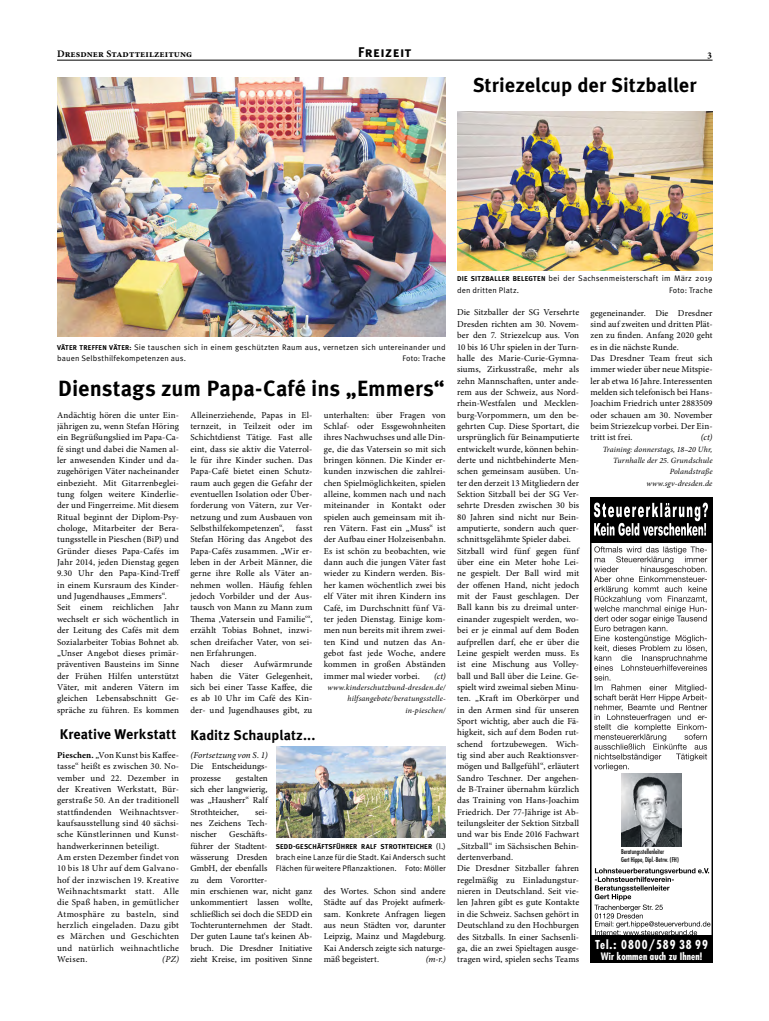
<style>
.page{position:relative;width:769px;height:1021px;background:#fff}
.page>*{position:absolute;margin:0;border:0;box-sizing:border-box;transform-origin:0 0}
.t1{font:700 22px "Meta Pro";color:#000}
.t2{font:700 20px "Meta Pro";color:#000}
.t3{font:700 14px "Meta Pro";color:#000}
.t4{font:700 14px "Meta Pro";letter-spacing:.02em;color:#000}
.t5{font:700 14px "Meta Pro";letter-spacing:.045em;color:#000}
.t6{font:700 condensed 12px "Futura Std";letter-spacing:.08em;color:#fff}
.t7{font:700 10px "Minion Pro";letter-spacing:.01em;color:#000}
.t8{font:700 condensed 10px "Futura Std";letter-spacing:.01em;color:#fff}
.t9{font:9px/11.3px "Minion Pro";letter-spacing:.01em;color:#000}
.t10{font:9px/11.3px "Minion Pro";letter-spacing:.03em;color:#000}
.t11{font:italic 9px "Minion Pro";letter-spacing:.01em;color:#000}
.t12{font:8px/11.3px "Meta Pro";letter-spacing:.015em;color:#000}
.t13{font:italic 8px/11.3px "Minion Pro";letter-spacing:.02em;color:#000;text-align:right}
.t14{font:8px/11.3px "Meta Pro";letter-spacing:-.005em;color:#000}
.t15{font:700 7px "Meta Pro";letter-spacing:.025em;color:#000}
.t16{font:condensed 6.5px/7.8px "Futura Std";color:#000}
.t17{font:condensed 6.5px "Futura Std";color:#231f20}
.s1{font-weight:700;font-size:7px}
.s2{font-weight:700}
.s3{font-weight:400;font-size:8px}
</style>
<div class="page">
<hr style="left:57px;top:60px;width:655px;height:1px;background:#000">
<img style="left:57px;top:77px;width:388px;height:260px">
<img style="left:457px;top:111px;width:255px;height:159px">
<svg style="left:590px;top:542px;width:122px;height:393px"></svg>
<svg style="left:593px;top:546px;width:114px;height:225px"></svg>
<div style="left:590px;top:497px;width:122px;height:45px;background:#000"></div>
<svg style="left:593px;top:502px;width:114px;height:33px"></svg>
<img style="left:621px;top:773px;width:60px;height:74px">
<svg style="left:594px;top:868px;width:116px;height:67px"></svg>
<div style="left:590px;top:935px;width:122px;height:27px;background:#000"></div>
<div style="left:620px;top:847px;width:78px;height:18px;background:#fff"></div>
<img style="left:276px;top:746px;width:169px;height:91px">
<p class="t7" style="left:57px;top:47px;width:136px">Dresdner Stadtteilzeitung</p>
<h3 class="t5" style="left:358px;top:44px;width:55px">Freizeit</h3>
<p class="t7" style="left:707px;top:47px;width:7px">3</p>
<h2 class="t2" style="left:472px;top:73px;width:225px">Striezelcup der Sitzballer</h2>
<p class="t15" style="left:57px;top:342px;width:36px">Väter treffe</p>
<p class="t12" style="left:57px;top:341px;width:390px;text-indent:45px"><span class="s1">n Väter:</span> Sie tauschen sich in einem geschützten Raum aus, vernetzen sich untereinander und bauen Selbsthilfekompetenzen aus.</p>
<p class="t12" style="left:402px;top:353px;width:45px">Foto: Trache</p>
<h1 class="t1" style="left:58px;top:374px;width:388px">Dienstags zum Papa-Café ins „Emmers“</h1>
<p class="t9" style="left:190px;top:409px;width:123px;text-align:justify">Alleinerziehende, Papas in El&shy;ternzeit, in Teilzeit oder im Schichtdienst Tätige. Fast alle eint, dass sie aktiv die Vaterrol&shy;le für ihre Kinder suchen. Das Papa-Café bietet einen Schutz&shy;raum auch gegen die Gefahr der eventuellen Isolation oder Über&shy;forderung von Vätern, zur Ver&shy;netzung und zum Ausbauen von Selbsthilfekompetenzen“,</p>
<p class="t9" style="left:57px;top:409px;width:124px">Andächtig hören die unter Ein&shy;jährigen zu, wenn Stefan Höring ein Begrüßungslied im Papa-Ca&shy;fé singt und dabei die Namen al&shy;ler anwesenden Kinder und da&shy;zugehörigen Väter nacheinander einbezieht. Mit Gitarrenbeglei&shy;tung folgen weitere Kinderlie&shy;der und Fingerreime. Mit diesem<br>Ritual beginnt der Diplom-Psy&shy;chologe, Mitarbeiter der Bera&shy;tungsstelle in Pieschen (BiP) und<br>Gründer dieses Papa-Cafés im<br>Jahr 2014, jeden Dienstag gegen<br>9.30 Uhr den Papa-Kind-Treff in einem Kursraum des Kinder&shy;und Jugendhauses „Emmers“.<br>Seit einem reichlichen Jahr wechselt er sich wöchentlich in der Leitung des Cafés mit dem<br>Sozialarbeiter Tobias Bohnet ab. „Unser Angebot dieses primär&shy;präventiven Bausteins im Sinne der Frühen Hilfen unterstützt<br>Väter, mit anderen Vätern im gleichen Lebensabschnitt Ge&shy;spräche zu führen. Es kommen</p>
<p class="t9" style="left:323px;top:409px;width:123px;text-align:justify">unterhalten: über Fragen von Schlaf- oder Essgewohnheiten ihres Nachwuchses und alle Din&shy;ge, die das Vatersein so mit sich bringen können. Die Kinder er&shy;kunden inzwischen die zahlrei&shy;chen Spielmöglichkeiten, spielen alleine, kommen nach und nach miteinander in Kontakt oder spielen auch gemeinsam mit ih&shy;ren Vätern. Fast ein „Muss“ ist der Aufbau einer Holzeisenbahn.<br>Es ist schön zu beobachten, wie dann auch die jungen Väter fast wieder zu Kindern werden. Bis&shy;her kamen wöchentlich zwei bis elf Väter mit ihren Kindern ins Café, im Durchschnitt fünf Vä&shy;ter jeden Dienstag. Einige kom&shy;men nun bereits mit ihrem zwei&shy;ten Kind und nutzen das An&shy;gebot fast jede Woche, andere kommen in großen Abständen immer mal wieder vorbei.</p>
<p class="t9" style="left:190px;top:522px;width:123px;text-indent:105px">fasst<br>Stefan Höring das Angebot des<br>Papa-Cafés zusammen. „Wir er&shy;leben in der Arbeit Männer, die gerne ihre Rolle als Väter an&shy;nehmen wollen. Häufig fehlen jedoch Vorbilder und der Aus&shy;tausch von Mann zu Mann zum<br>Thema ‚Vatersein und Familie‘“, erzählt Tobias Bohnet, inzwi&shy;schen dreifacher Vater, von sei&shy;nen Erfahrungen.<br>Nach dieser Aufwärmrunde haben die Väter Gelegenheit, sich bei einer Tasse Kaffee, die es ab 10 Uhr im Café des Kin&shy;der- und Jugendhauses gibt, zu</p>
<p class="t11" style="left:434px;top:669px;width:13px">(ct)</p>
<p class="t13" style="left:327px;top:681px;width:120px">www.kinderschutzbund-dresden.de/ hilfsangebote/beratungsstelle&shy;in-pieschen/</p>
<h3 class="t4" style="left:60px;top:725px;width:118px">Kreative Werkstatt</h3>
<p class="t10" style="left:57px;top:749px;width:123px"><span class="s2">Pieschen.</span> „Von Kunst bis Kaffee&shy;tasse“ heißt es zwischen 30. No&shy;vember und 22. Dezember in der Kreativen Werkstatt, Bür&shy;gerstraße 50. An der traditionell stattfindenden Weihnachtsver&shy;kaufsausstellung sind 40 sächsi&shy;sche Künstlerinnen und Kunst&shy;handwerkerinnen beteiligt.<br>Am ersten Dezember findet von<br>10 bis 18 Uhr auf dem Galvano&shy;hof der inzwischen 19. Kreative<br>Weihnachtsmarkt statt. Alle die Spaß haben, in gemütlicher<br>Atmosphäre zu basteln, sind herzlich eingeladen. Dazu gibt es Märchen und Geschichten und natürlich weihnachtliche<br>Weisen.</p>
<p class="t11" style="left:162px;top:953px;width:18px">(PZ)</p>
<h3 class="t3" style="left:190px;top:726px;width:126px">Kaditz Schauplatz...</h3>
<p class="t11" style="left:190px;top:749px;width:79px">(Fortsetzung von S. 1)</p>
<p class="t9" style="left:190px;top:760px;width:79px">Die Entscheidungs&shy;prozesse</p>
<p class="t9" style="left:190px;top:772px;width:79px;text-align:justify;text-indent:45px">gestalten sich eher langwierig, was „Hausherr“ Ralf Strothteicher,</p>
<p class="t9" style="left:190px;top:806px;width:79px;text-align:justify;text-indent:65px">sei&shy;nes Zeichens Tech&shy;nischer</p>
<p class="t9" style="left:190px;top:828px;width:123px;text-indent:39px">Geschäfts-<br>führer der Stadtent-<br>wässerung Dresden<br>GmbH, der ebenfalls<br>zu dem Vorortter-<br>min erschienen war, nicht ganz unkommentiert lassen wollte, schließlich sei doch die SEDD ein<br>Tochterunternehmen der Stadt.<br>Der guten Laune tat‘s keinen Ab&shy;bruch. Die Dresdner Initiative zieht Kreise, im positiven Sinne</p>
<p class="t15" style="left:276px;top:841px;width:25px">SEDD-Gesc</p>
<p class="t15" style="left:312px;top:841px;width:135px">häftsführer Ralf Strothteicher <span class="s3">(l.)</span></p>
<p class="t14" style="left:276px;top:851px;width:171px">brach eine Lanze für die Stadt. Kai Andersch sucht<br>Flächen für weitere Pflanzaktionen. Foto: Möller</p>
<p class="t9" style="left:323px;top:885px;width:123px;text-align:justify">des Wortes. Schon sind andere Städte auf das Projekt aufmerk&shy;sam. Konkrete Anfragen liegen aus neun Städten vor, darunter Leipzig, Mainz und Magdeburg.<br>Kai Andersch zeigte sich naturge&shy;mäß begeistert.</p>
<p class="t11" style="left:425px;top:953px;width:21px">(m-r.)</p>
<p class="t12" style="left:457px;top:273px;width:257px"><span class="s1">Die Sitzballer belegten</span> bei der Sachsenmeisterschaft im März 2019 den dritten Platz.</p>
<p class="t12" style="left:668px;top:284px;width:45px">Foto: Trache</p>
<p class="t9" style="left:457px;top:307px;width:123px">Die Sitzballer der SG Versehrte<br>Dresden richten am 30. Novem&shy;ber den 7. Striezelcup aus. Von<br>10 bis 16 Uhr spielen in der Turn&shy;halle des Marie-Curie-Gymna&shy;siums, Zirkusstraße, mehr als zehn Mannschaften, unter ande&shy;rem aus der Schweiz, aus Nord&shy;rhein-Westfalen und Mecklen&shy;burg-Vorpommern, um den be&shy;gehrten Cup. Diese Sportart, die ursprünglich für Beinamputierte entwickelt wurde, können behin&shy;derte und nichtbehinderte Men&shy;schen gemeinsam ausüben. Un&shy;ter den derzeit 13 Mitgliedern der<br>Sektion Sitzball bei der SG Ver&shy;sehrte Dresden zwischen 30 bis<br>80 Jahren sind nicht nur Bein&shy;amputierte, sondern auch quer&shy;schnittsgelähmte Spieler dabei.<br>Sitzball wird fünf gegen fünf über eine ein Meter hohe Lei&shy;ne gespielt. Der Ball wird mit der offenen Hand, nicht jedoch mit der Faust geschlagen. Der<br>Ball kann bis zu dreimal unter&shy;einander zugespielt werden, wo&shy;bei er je einmal auf dem Boden aufprellen darf, ehe er über die<br>Leine gespielt werden muss. Es ist eine Mischung aus Volley&shy;ball und Ball über die Leine. Ge&shy;spielt wird zweimal sieben Minu&shy;ten. „Kraft im Oberkörper und in den Armen sind für unseren<br>Sport wichtig, aber auch die Fä&shy;higkeit, sich auf dem Boden rut&shy;schend fortzubewegen. Wich&shy;tig sind aber auch Reaktionsver&shy;mögen und Ballgefühl“, erläutert<br>Sandro Teschner. Der angehen&shy;de B-Trainer übernahm kürzlich das Training von Hans-Joachim<br>Friedrich. Der 77-Jährige ist Ab&shy;teilungsleiter der Sektion Sitzball und war bis Ende 2016 Fachwart „Sitzball“ im Sächsischen Behin&shy;dertenverband.<br>Die Dresdner Sitzballer fahren regelmäßig zu Einladungstur&shy;nieren in Deutschland. Seit vie&shy;len Jahren gibt es gute Kontakte in die Schweiz. Sachsen gehört in<br>Deutschland zu den Hochburgen des Sitzballs. In einer Sachsenli&shy;ga, die an zwei Spieltagen ausge&shy;tragen wird, spielen sechs Teams</p>
<p class="t9" style="left:590px;top:307px;width:123px">gegeneinander. Die Dresdner sind auf zweiten und dritten Plät&shy;zen zu finden. Anfang 2020 geht es in die nächste Runde.<br>Das Dresdner Team freut sich immer wieder über neue Mitspie&shy;ler ab etwa 16 Jahre. Interessenten melden sich telefonisch bei Hans-<br>Joachim Friedrich unter 2883509 oder schauen am 30. November beim Striezelcup vorbei. Der Ein&shy;tritt ist frei.</p>
<p class="t11" style="left:700px;top:431px;width:13px">(ct)</p>
<p class="t13" style="left:602px;top:443px;width:111px">Training: donnerstags, 18–20 Uhr,<br>Turnhalle der 25. Grundschule<br>Polandstraße www.sgv-dresden.de</p>
<p class="t16" style="left:620px;top:848px;width:59px">Beratungsstellenleiter<br>Gert Hippe, Dipl.-Betrw. (FH)</p>
<p class="t17" style="left:647px;top:848px;width:3px">l</p>
<h3 class="t6" style="left:594px;top:936px;width:114px">Tel.: 0800/589 38 99</h3>
<p class="t8" style="left:600px;top:950px;width:103px">Wir kommen auch zu Ihnen!</p>
</div>
